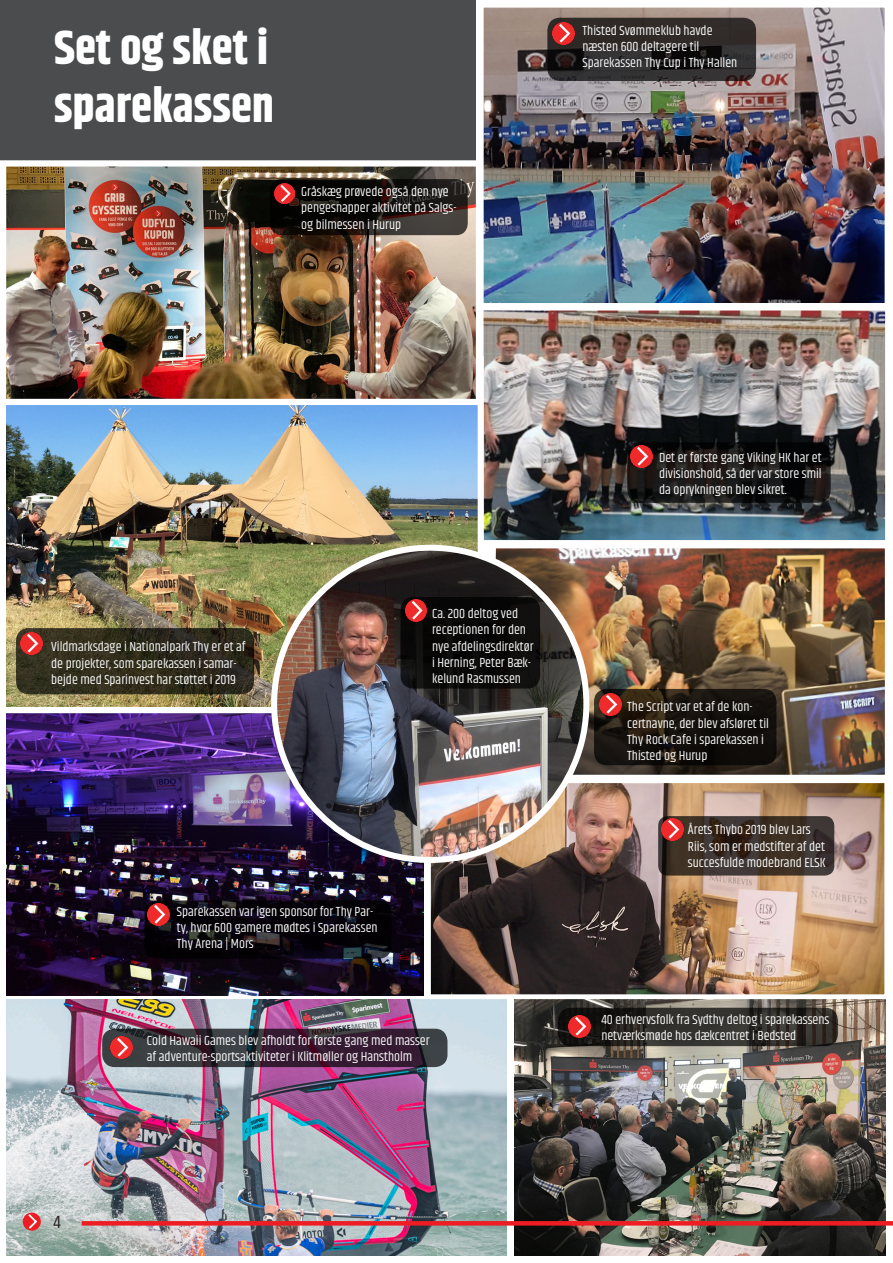
<style>
.page{position:relative;width:893px;height:1263px;background:#fff}
.page>*{position:absolute;margin:0;border:0;box-sizing:border-box;transform-origin:0 0}
.t1{font:700 48px "Khand";color:#fff}
.t2{font:18px "Khand";color:#231f20}
.t3{font:13.5px/16.2px "Khand";color:#fff}
</style>
<div class="page">
<img style="left:514px;top:999px;width:371px;height:257px">
<img style="left:6px;top:999px;width:501px;height:257px">
<img style="left:432px;top:783px;width:451px;height:210px">
<div style="left:426px;top:776px;width:463px;height:223px;border:5px solid #fff"></div>
<img style="left:6px;top:713px;width:417px;height:282px">
<img style="left:485px;top:310px;width:399px;height:230px">
<div style="left:476px;top:297px;width:417px;height:257px;border:8px solid #fff"></div>
<img style="left:485px;top:9px;width:398px;height:292px">
<div style="left:476px;top:0;width:416px;height:310px;border:8px solid #fff"></div>
<img style="left:492px;top:549px;width:392px;height:225px">
<div style="left:469px;top:540px;width:424px;height:243px;border:8px solid #fff"></div>
<div style="left:0;top:0;width:476px;height:162px;background:#4b4c4d"></div>
<svg style="left:658px;top:816px;width:176px;height:59px;background:#3b2f27"></svg>
<img style="left:661px;top:818px;width:23px;height:22px">
<svg style="left:547px;top:18px;width:209px;height:63px;background:#2b2726"></svg>
<img style="left:553px;top:23px;width:21px;height:22px">
<svg style="left:594px;top:689px;width:182px;height:76px;background:#19130d"></svg>
<img style="left:599px;top:694px;width:22px;height:22px">
<img style="left:7px;top:405px;width:470px;height:301px">
<div style="left:0;top:356px;width:484px;height:357px;border:6px solid #fff"></div>
<svg style="left:102px;top:1029px;width:345px;height:38px;background:#352936"></svg>
<img style="left:110px;top:1036px;width:22px;height:22px">
<img style="left:274px;top:548px;width:312px;height:312px;border-radius:156px">
<img style="left:7px;top:167px;width:468px;height:231px">
<div style="left:0;top:160px;width:482px;height:245px;border:6px solid #fff"></div>
<svg style="left:270px;top:179px;width:198px;height:56px;background:#1b1614"></svg>
<img style="left:275px;top:183px;width:20px;height:21px">
<svg style="left:144px;top:900px;width:248px;height:59px;background:#0a070e"></svg>
<img style="left:148px;top:903px;width:22px;height:22px">
<svg style="left:627px;top:442px;width:204px;height:61px;background:#161414"></svg>
<img style="left:631px;top:445px;width:21px;height:22px">
<svg style="left:82px;top:1221px;width:811px;height:4px;background:#eb1e24"></svg>
<svg style="left:23px;top:1212px;width:18px;height:19px"></svg>
<svg style="left:26px;top:1212px;width:13px;height:19px"></svg>
<svg style="left:16px;top:628px;width:238px;height:66px;background:#2f2b1c"></svg>
<img style="left:21px;top:632px;width:22px;height:22px">
<div style="left:401px;top:597px;width:139px;height:92px;background:#090808;border-radius:13px"></div>
<img style="left:405px;top:599px;width:22px;height:22px">
<svg style="left:558px;top:1008px;width:280px;height:38px;background:#2b2825"></svg>
<img style="left:569px;top:1015px;width:22px;height:22px">
<p class="t1" style="left:54px;top:13px;width:216px">Set og sket i</p>
<p class="t1" style="left:54px;top:71px;width:222px">sparekassen</p>
<p class="t3" style="left:301px;top:184px;width:157px">Gråskæg prøvede også den nye pengesnapper aktivitet på Salgs&shy;og bilmessen i Hurup</p>
<p class="t3" style="left:583px;top:23px;width:131px">Thisted Svømmeklub havde</p>
<p class="t3" style="left:583px;top:39px;width:118px">næsten 600 deltagere til</p>
<p class="t3" style="left:583px;top:55px;width:156px">Sparekassen Thy Cup i Thy Hallen</p>
<p class="t3" style="left:51px;top:639px;width:196px">Vildmarksdage i Nationalpark Thy er et af de projekter, som sparekassen i samar&shy;bejde med Sparinvest har støttet i 2019</p>
<p class="t3" style="left:432px;top:606px;width:103px">Ca. 200 deltog ved receptionen for den nye afdelingsdirektør i Herning, Peter Bæk&shy;kelund Rasmussen</p>
<p class="t3" style="left:177px;top:904px;width:202px">Sparekassen var igen sponsor for Thy Par&shy;ty, hvor 600 gamere mødtes i Sparekassen<br>Thy Arena | Mors</p>
<p class="t2" style="left:53px;top:1211px;width:9px">4</p>
<p class="t3" style="left:147px;top:1033px;width:284px">Cold Hawaii Games blev afholdt for første gang med masser</p>
<p class="t3" style="left:147px;top:1049px;width:267px">af adventure-sportsaktiviteter i Klitmøller og Hanstholm</p>
<p class="t3" style="left:659px;top:450px;width:164px;text-align:justify">Det er første gang Viking HK har et divisionshold, så der var store smil da oprykningen blev sikret.</p>
<p class="t3" style="left:627px;top:700px;width:143px">The Script var et af de kon&shy;certnavne, der blev afsløret til<br>Thy Rock Cafe i sparekassen i<br>Thisted og Hurup</p>
<p class="t3" style="left:688px;top:822px;width:139px">Årets Thybo 2019 blev Lars<br>Riis, som er medstifter af det succesfulde modebrand ELSK</p>
<p class="t3" style="left:601px;top:1012px;width:230px">40 erhvervsfolk fra Sydthy deltog i sparekassens</p>
<p class="t3" style="left:601px;top:1028px;width:196px">netværksmøde hos dækcentret i Bedsted</p>
</div>
